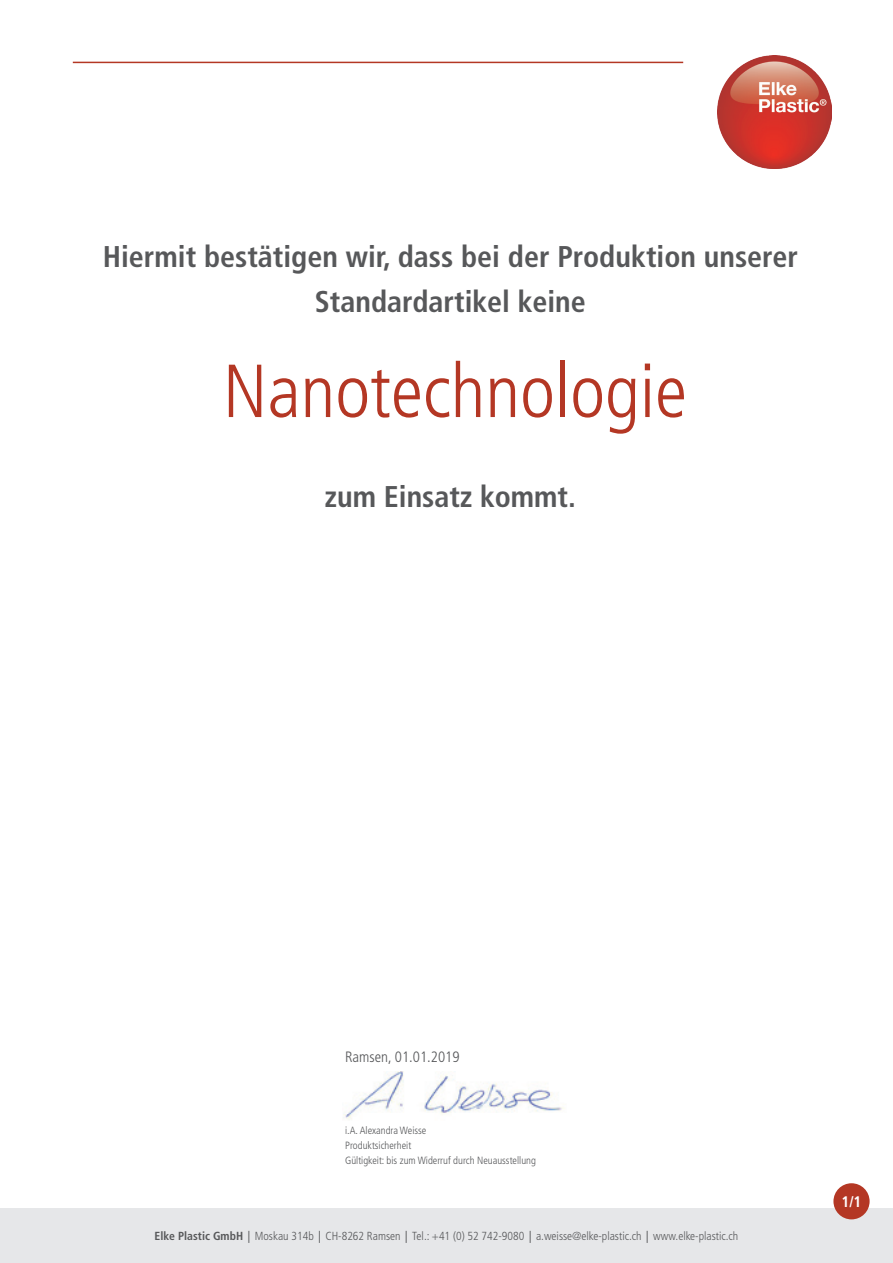
<style>
.page{position:relative;width:893px;height:1263px;background:#fff}
.page>*{position:absolute;margin:0;border:0;box-sizing:border-box;transform-origin:0 0}
.t1{font:300 condensed 75px "Frutiger";color:#b43724}
.t2{font:700 condensed 30px/45px "Frutiger";color:#57585a;text-align:center}
.t3{font:700 condensed 15.3px "Frutiger";color:#fff}
.t4{font:300 condensed 15px "Frutiger";color:#57585a}
.t5{font:300 condensed 11.7px "Frutiger";color:#57585a}
.t6{font:300 condensed 10.5px/15px "Frutiger";color:#57585a}
.s1{font-weight:700}
.s2{font-family:"Helvetica Neue";font-weight:400;font-stretch:normal}
</style>
<div class="page">
<div style="left:0;top:1209px;width:893px;height:54px;background:#e6e7e9"></div>
<img style="left:718px;top:55px;width:113px;height:114px">
<hr style="left:73px;top:62px;width:610px;height:1px;background:#b43724">
<div style="left:833px;top:1183px;width:37px;height:36px;background:#b43724;border-radius:50%"></div>
<img style="left:343px;top:1072px;width:222px;height:48px">
<h2 class="t2" style="left:103px;top:234px;width:697px">Hiermit bestätigen wir, dass bei der Produktion unserer<br>Standardartikel keine</h2>
<h1 class="t1" style="left:223px;top:349px;width:466px">Nanotechnologie</h1>
<h2 class="t2" style="left:325px;top:474px;width:252px">zum Einsatz kommt.</h2>
<p class="t4" style="left:345px;top:1048px;width:116px">Ramsen, 01.01.2019</p>
<p class="t6" style="left:345px;top:1123px;width:192px">i.A. Alexandra Weisse<br>Produktsicherheit<br>Gültigkeit: bis zum Widerruf durch Neuausstellung</p>
<p class="t5" style="left:155px;top:1230px;width:585px"><span class="s1">Elke Plastic GmbH</span><span class="s2">│</span>Moskau 314b<span class="s2">│</span>CH-8262 Ramsen<span class="s2">│</span>Tel.: +41 (0) 52 742-9080<span class="s2">│</span>a.weisse@elke-plastic.ch<span class="s2">│</span>www.elke-plastic.ch</p>
<h3 class="t3" style="left:841px;top:1193px;width:22px">1/1</h3>
</div>
